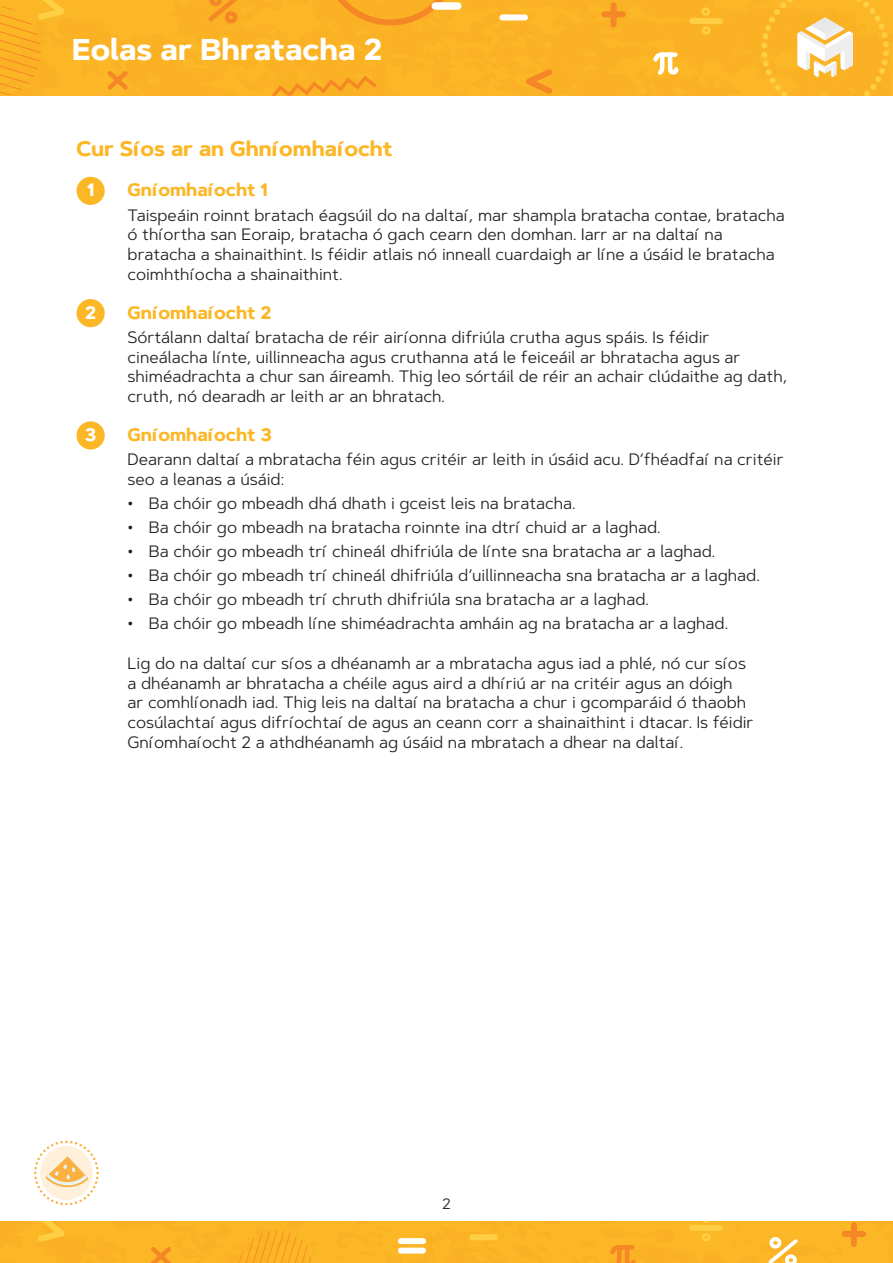
<style>
.page{position:relative;width:893px;height:1263px;background:#fff}
.page>*{position:absolute;margin:0;border:0;box-sizing:border-box;transform-origin:0 0}
.t1{font:700 30px "Artegra Sans";color:#fff}
.H2_Shape_and_Space-O{font:700 21px "Artegra Sans";color:#fcb726}
.H3_ShapeandSpace-ORA{font:700 18px "Artegra Sans";color:#fcb726}
.t2{font:700 18px "Artegra Sans";color:#fff}
.Body{font:16.5px/19.8px "Artegra Sans";color:#231f20}
.t3{font:15px "Artegra Sans";color:#231f20}
</style>
<div class="page">
<div style="left:0;top:0;width:893px;height:96px;background:#fbb124"></div>
<svg style="left:271px;top:75px;width:106px;height:21px;background:#f9a824"></svg>
<svg style="left:103px;top:67px;width:29px;height:27px"></svg>
<svg style="left:0;top:0;width:75px;height:94px;background:#fbb326"></svg>
<svg style="left:514px;top:64px;width:43px;height:32px"></svg>
<div style="left:502px;top:14px;width:23px;height:6px;background:#fff"></div>
<svg style="left:686px;top:5px;width:40px;height:33px"></svg>
<div style="left:604px;top:11px;width:19px;height:6px;background:#f58726"></div>
<div style="left:610px;top:5px;width:7px;height:20px;background:#f58726"></div>
<svg style="left:651px;top:50px;width:30px;height:29px"></svg>
<svg style="left:323px;top:0;width:135px;height:25px;background:#f9a925"></svg>
<svg style="left:204px;top:0;width:38px;height:27px"></svg>
<svg style="left:761px;top:0;width:128px;height:96px;background:#fabf49"></svg>
<div style="left:435px;top:2px;width:23px;height:8px;background:#fff"></div>
<div style="left:0;top:1221px;width:893px;height:42px;background:#fcb726"></div>
<svg style="left:34px;top:1140px;width:64px;height:64px"></svg>
<div style="left:77px;top:177px;width:28px;height:28px;background:#fcb726;border-radius:50%"></div>
<div style="left:77px;top:299px;width:28px;height:28px;background:#fcb726;border-radius:50%"></div>
<div style="left:77px;top:421px;width:28px;height:28px;background:#fcb726;border-radius:50%"></div>
<h1 class="t1" style="left:72px;top:28px;width:311px">Eolas ar Bhratacha 2</h1>
<p class="H2_Shape_and_Space-O" style="left:77px;top:133px;width:318px">Cur Síos ar an Ghníomhaíocht</p>
<h3 class="t2" style="left:87px;top:177px;width:9px">1</h3>
<p class="H3_ShapeandSpace-ORA" style="left:128px;top:177px;width:142px">Gníomhaíocht 1</p>
<p class="Body" style="left:128px;top:204px;width:659px">Taispeáin roinnt bratach éagsúil do na daltaí, mar shampla bratacha contae, bratacha ó thíortha san Eoraip, bratacha ó gach cearn den domhan. Iarr ar na daltaí na bratacha a shainaithint. Is féidir atlais nó inneall cuardaigh ar líne a úsáid le bratacha coimhthíocha a shainaithint.</p>
<h3 class="t2" style="left:85px;top:299px;width:12px">2</h3>
<p class="H3_ShapeandSpace-ORA" style="left:128px;top:299px;width:145px">Gníomhaíocht 2</p>
<p class="Body" style="left:128px;top:327px;width:661px">Sórtálann daltaí bratacha de réir airíonna difriúla crutha agus spáis. Is féidir cineálacha línte, uillinneacha agus cruthanna atá le feiceáil ar bhratacha agus ar shiméadrachta a chur san áireamh. Thig leo sórtáil de réir an achair clúdaithe ag dath, cruth, nó dearadh ar leith ar an bhratach.</p>
<h3 class="t2" style="left:85px;top:421px;width:13px">3</h3>
<p class="H3_ShapeandSpace-ORA" style="left:128px;top:421px;width:146px">Gníomhaíocht 3</p>
<p class="Body" style="left:128px;top:449px;width:657px">Dearann daltaí a mbratacha féin agus critéir ar leith in úsáid acu. D’fhéadfaí na critéir seo a leanas a úsáid:</p>
<p class="Body" style="left:128px;top:493px;width:450px">• Ba chóir go mbeadh dhá dhath i gceist leis na bratacha.</p>
<p class="Body" style="left:128px;top:517px;width:535px">• Ba chóir go mbeadh na bratacha roinnte ina dtrí chuid ar a laghad.</p>
<p class="Body" style="left:128px;top:541px;width:589px">• Ba chóir go mbeadh trí chineál dhifriúla de línte sna bratacha ar a laghad.</p>
<p class="Body" style="left:128px;top:565px;width:634px">• Ba chóir go mbeadh trí chineál dhifriúla d’uillinneacha sna bratacha ar a laghad.</p>
<p class="Body" style="left:128px;top:589px;width:523px">• Ba chóir go mbeadh trí chruth dhifriúla sna bratacha ar a laghad.</p>
<p class="Body" style="left:128px;top:613px;width:602px">• Ba chóir go mbeadh líne shiméadrachta amháin ag na bratacha ar a laghad.</p>
<p class="Body" style="left:128px;top:653px;width:627px">Lig do na daltaí cur síos a dhéanamh ar a mbratacha agus iad a phlé, nó cur síos a dhéanamh ar bhratacha a chéile agus aird a dhíriú ar na critéir agus an dóigh<br>ar comhlíonadh iad. Thig leis na daltaí na bratacha a chur i gcomparáid ó thaobh cosúlachtaí agus difríochtaí de agus an ceann corr a shainaithint i dtacar. Is féidir Gníomhaíocht 2 a athdhéanamh ag úsáid na mbratach a dhear na daltaí.</p>
<p class="t3" style="left:442px;top:1193px;width:10px">2</p>
</div>
